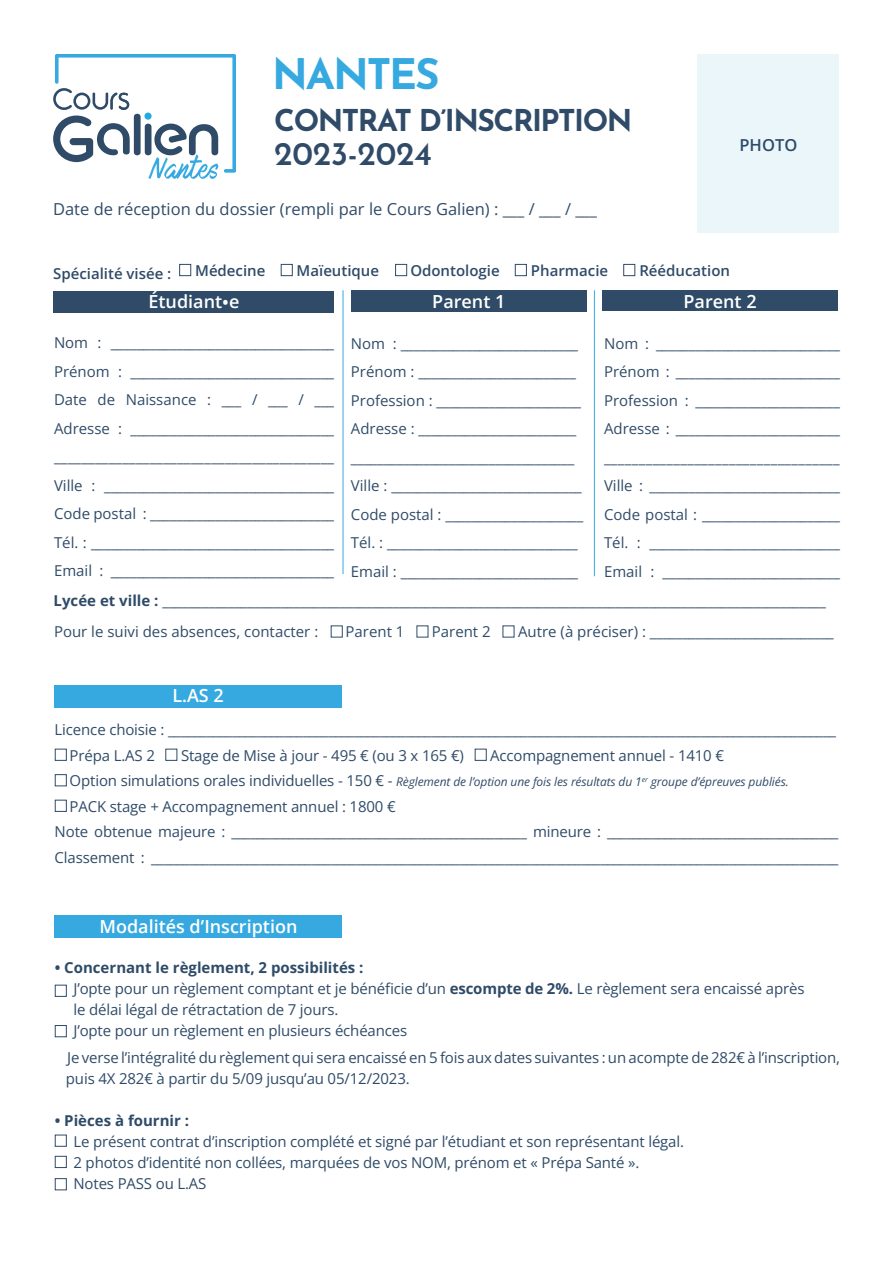
<style>
.page{position:relative;width:893px;height:1263px;background:#fff}
.page>*{position:absolute;margin:0;border:0;box-sizing:border-box;transform-origin:0 0}
.t1{font:700 42px "Josefin Sans";letter-spacing:-.05em;color:#36a9e1}
.t2{font:600 33px "Josefin Sans";letter-spacing:-.01em;color:#2f4b68}
.t3{font:700 30px "Josefin Sans";letter-spacing:-.05em;color:#2f4b68}
.t4{font:600 18px "Open Sans";color:#fff}
.t5{font:600 18px "Open Sans";color:#fff}
.t6{font:16.5px "Open Sans";color:#2f4b68}
.t7{font:600 16.5px "Open Sans";color:#2f4b68}
.t8{font:15px/28.5px "Open Sans";letter-spacing:-.01em;color:#2f4b68}
.t9{font:600 15px "Open Sans";color:#2f4b68}
.t10{font:700 15px "Open Sans";color:#2f4b68}
.t11{font:italic 12px "Open Sans";letter-spacing:-.01em;color:#2f4b68}
.s1{font-weight:700}
.s2{font-style:normal;font-size:15px}
</style>
<div class="page">
<div style="left:698px;top:54px;width:141px;height:178px;background:#ebf6fb"></div>
<div style="left:54px;top:685px;width:287px;height:22px;background:#36a9e1"></div>
<div style="left:331px;top:625px;width:12px;height:12px;border:1px solid #2f4b68"></div>
<div style="left:54px;top:291px;width:280px;height:21px;background:#2f4b68"></div>
<div style="left:351px;top:290px;width:236px;height:21px;background:#2f4b68"></div>
<div style="left:602px;top:290px;width:236px;height:21px;background:#2f4b68"></div>
<hr style="left:343px;top:290px;width:1px;height:284px;background:#36a9e1">
<hr style="left:594px;top:290px;width:1px;height:286px;background:#36a9e1">
<div style="left:281px;top:264px;width:12px;height:12px;border:1px solid #2f4b68"></div>
<div style="left:395px;top:264px;width:12px;height:12px;border:1px solid #2f4b68"></div>
<div style="left:179px;top:264px;width:12px;height:12px;border:1px solid #2f4b68"></div>
<div style="left:623px;top:264px;width:12px;height:12px;border:1px solid #2f4b68"></div>
<div style="left:515px;top:264px;width:12px;height:12px;border:1px solid #2f4b68"></div>
<svg style="left:53px;top:54px;width:183px;height:125px"></svg>
<div style="left:55px;top:749px;width:12px;height:12px;border:1px solid #2f4b68"></div>
<div style="left:55px;top:774px;width:12px;height:12px;border:1px solid #2f4b68"></div>
<div style="left:55px;top:800px;width:12px;height:12px;border:1px solid #2f4b68"></div>
<div style="left:55px;top:985px;width:12px;height:12px;border:1px solid #2f4b68"></div>
<div style="left:55px;top:1025px;width:12px;height:12px;border:1px solid #2f4b68"></div>
<div style="left:55px;top:1135px;width:12px;height:12px;border:1px solid #2f4b68"></div>
<div style="left:55px;top:1156px;width:12px;height:12px;border:1px solid #2f4b68"></div>
<div style="left:55px;top:1178px;width:12px;height:12px;border:1px solid #2f4b68"></div>
<div style="left:165px;top:749px;width:12px;height:12px;border:1px solid #2f4b68"></div>
<div style="left:475px;top:749px;width:12px;height:12px;border:1px solid #2f4b68"></div>
<div style="left:54px;top:915px;width:288px;height:23px;background:#36a9e1"></div>
<h1 class="t1" style="left:272px;top:43px;width:169px">NANTES</h1>
<h3 class="t3" style="left:274px;top:98px;width:360px">CONTRAT D’INSCRIPTION</h3>
<h2 class="t2" style="left:274px;top:129px;width:159px">2023-2024</h2>
<p class="t7" style="left:739px;top:133px;width:59px">PHOTO</p>
<p class="t6" style="left:53px;top:197px;width:545px">Date de réception du dossier (rempli par le Cours Galien) : ___ / ___ / ___</p>
<p class="t9" style="left:53px;top:263px;width:120px">Spécialité visée :</p>
<p class="t9" style="left:195px;top:260px;width:72px">Médecine</p>
<p class="t9" style="left:297px;top:260px;width:84px">Maïeutique</p>
<p class="t9" style="left:410px;top:260px;width:91px">Odontologie</p>
<p class="t9" style="left:531px;top:260px;width:79px">Pharmacie</p>
<p class="t9" style="left:639px;top:260px;width:92px">Rééducation</p>
<p class="t4" style="left:148px;top:289px;width:92px">Étudiant•e</p>
<p class="t4" style="left:432px;top:289px;width:75px">Parent 1</p>
<p class="t4" style="left:683px;top:289px;width:75px">Parent 2</p>
<p class="t8" style="left:54px;top:328px;width:282px;text-align:justify">Nom : __________________________________ Prénom : _______________________________ Date de Naissance : ___ / ___ / ___ Adresse : _______________________________ _________________________________________ Ville : ___________________________________ Code postal : ____________________________ Tél. : _____________________________________ Email : __________________________________</p>
<p class="t8" style="left:351px;top:329px;width:234px">Nom : ___________________________ Prénom : ________________________ Profession : ______________________ Adresse : ________________________ __________________________________ Ville : _____________________________ Code postal : _____________________ Tél. : _____________________________ Email : ___________________________</p>
<p class="t8" style="left:604px;top:329px;width:237px;text-align:justify">Nom : ____________________________ Prénom : _________________________ Profession : ______________________ Adresse : _________________________ __________________________________ Ville : _____________________________ Code postal : _____________________ Tél. : _____________________________ Email : ___________________________</p>
<p class="t8" style="left:54px;top:586px;width:774px"><span class="s1">Lycée et ville :</span> _____________________________________________________________________________________________________</p>
<p class="t8" style="left:54px;top:617px;width:266px">Pour le suivi des absences, contacter :</p>
<p class="t8" style="left:346px;top:617px;width:60px">Parent 1</p>
<p class="t8" style="left:432px;top:617px;width:60px">Parent 2</p>
<p class="t8" style="left:518px;top:617px;width:317px">Autre (à préciser) : ____________________________</p>
<p class="t4" style="left:172px;top:683px;width:53px">L.AS 2</p>
<p class="t8" style="left:70px;top:716px;width:768px;line-height:25.5px;text-indent:-15px">Licence choisie : ________________________________________________________________________________________________________<br>Prépa L.AS 2</p>
<p class="t8" style="left:181px;top:740px;width:284px">Stage de Mise à jour - 495 € (ou 3 x 165 €)</p>
<p class="t8" style="left:490px;top:740px;width:236px">Accompagnement annuel - 1410 €</p>
<p class="t11" style="left:70px;top:773px;width:721px"><span class="s2">Option simulations orales individuelles - 150 € -</span> Règlement de l’option une fois les résultats du 1<sup>er</sup> groupe d’épreuves publiés.</p>
<p class="t8" style="left:55px;top:793px;width:785px;line-height:25.5px;text-indent:15px">PACK stage + Accompagnement annuel : 1800 €<br>Note obtenue majeure : ______________________________________________ mineure : ____________________________________<br>Classement : ___________________________________________________________________________________________________________</p>
<p class="t5" style="left:99px;top:914px;width:200px">Modalités d’Inscription</p>
<p class="t8" style="left:73px;top:956px;width:733px;line-height:21px;text-indent:-19px"><span class="s1">• Concernant le règlement, 2 possibilités :<br></span>J’opte pour un règlement comptant et je bénéficie d’un <span class="s1">escompte de 2%.</span> Le règlement sera encaissé après le délai légal de rétractation de 7 jours.<br>J’opte pour un règlement en plusieurs échéances</p>
<p class="t8" style="left:66px;top:1046px;width:776px;line-height:21px">Je verse l’intégralité du règlement qui sera encaissé en 5 fois aux dates suivantes : un acompte de 282€ à l’inscription, puis 4X 282€ à partir du 5/09 jusqu’au 05/12/2023.</p>
<p class="t10" style="left:55px;top:1110px;width:136px">• Pièces à fournir :</p>
<p class="t8" style="left:73px;top:1130px;width:612px;line-height:21px">Le présent contrat d’inscription complété et signé par l’étudiant et son représentant légal.<br>2 photos d’identité non collées, marquées de vos NOM, prénom et « Prépa Santé ».<br>Notes PASS ou L.AS</p>
</div>
